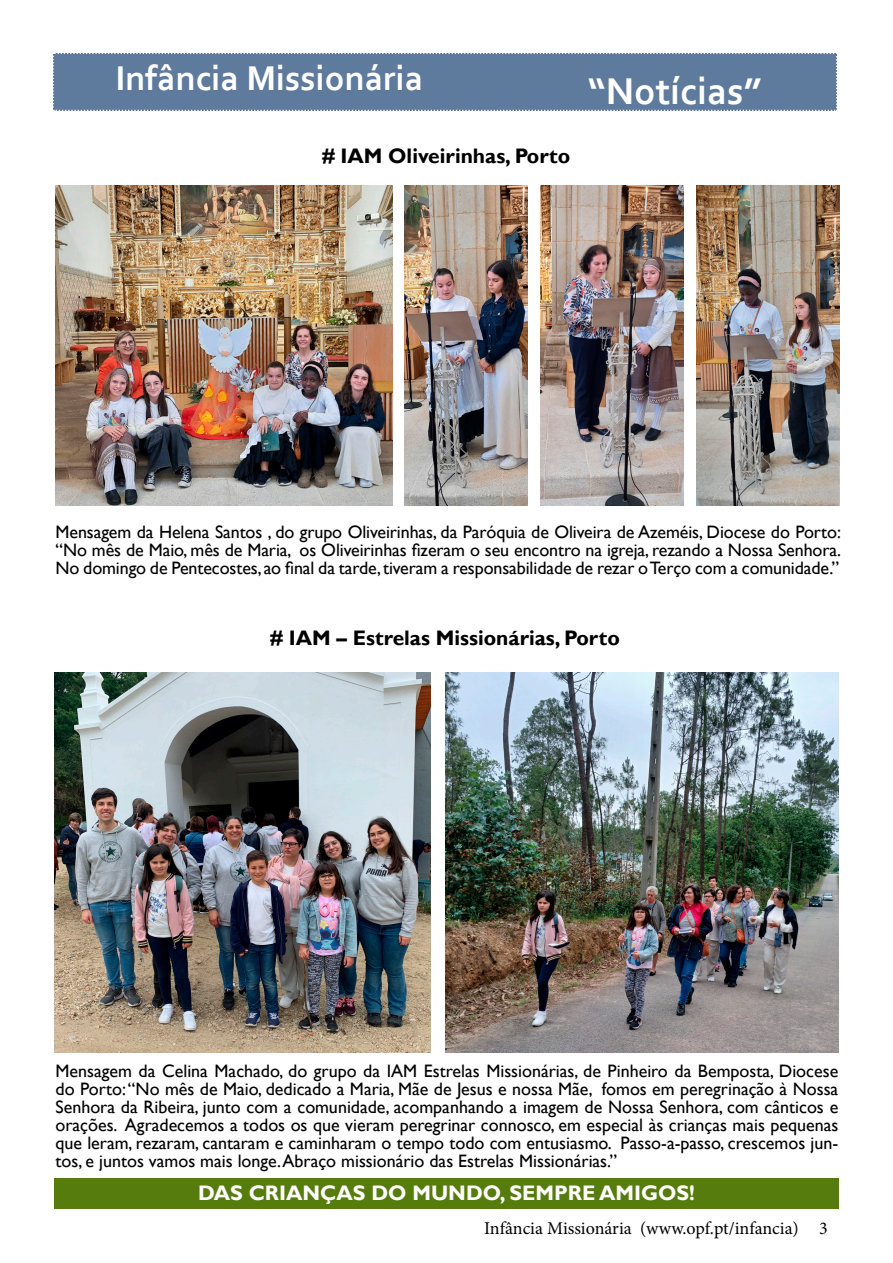
<style>
.page{position:relative;width:893px;height:1263px;background:#fff}
.page>*{position:absolute;margin:0;border:0;box-sizing:border-box;transform-origin:0 0}
.t1{font:700 39px "Corbel";color:#fff}
.t2{font:700 36px "Corbel";color:#fff}
.t3{font:700 21px "Gill Sans";color:#000}
.t4{font:700 21px "Gill Sans";color:#fff}
.t5{font:18px/18px "Gill Sans";letter-spacing:-.005em;color:#000;text-align:justify}
.t6{font:18px "Minion Pro";color:#000}
</style>
<div class="page">
<div style="left:54px;top:1178px;width:785px;height:31px;background:#577c0e"></div>
<div style="left:53px;top:53px;width:784px;height:58px;background:#5e7a9d"></div>
<img style="left:56px;top:185px;width:337px;height:321px">
<img style="left:405px;top:185px;width:123px;height:321px">
<img style="left:696px;top:185px;width:143px;height:321px">
<img style="left:540px;top:185px;width:144px;height:321px">
<img style="left:54px;top:673px;width:376px;height:379px">
<img style="left:446px;top:673px;width:392px;height:379px">
<h2 class="t2" style="left:116px;top:55px;width:309px">Infância Missionária</h2>
<p class="t3" style="left:322px;top:143px;width:249px"># IAM Oliveirinhas, Porto</p>
<h1 class="t1" style="left:588px;top:67px;width:175px">“Notícias”</h1>
<p class="t5" style="left:56px;top:523px;width:787px">Mensagem da Helena Santos , do grupo Oliveirinhas, da Paróquia de Oliveira de Azeméis, Diocese do Porto: “No mês de Maio, mês de Maria, os Oliveirinhas fizeram o seu encontro na igreja, rezando a Nossa Senhora.<br>No domingo de Pentecostes, ao final da tarde, tiveram a responsabilidade de rezar o Terço com a comunidade.”</p>
<p class="t3" style="left:271px;top:625px;width:351px"># IAM – Estrelas Missionárias, Porto</p>
<p class="t5" style="left:56px;top:1063px;width:784px">Mensagem da Celina Machado, do grupo da IAM Estrelas Missionárias, de Pinheiro da Bemposta, Diocese do Porto: “No mês de Maio, dedicado a Maria, Mãe de Jesus e nossa Mãe, fomos em peregrinação à Nossa Senhora da Ribeira, junto com a comunidade, acompanhando a imagem de Nossa Senhora, com cânticos e orações. Agradecemos a todos os que vieram peregrinar connosco, em especial às crianças mais pequenas que leram, rezaram, cantaram e caminharam o tempo todo com entusiasmo. Passo-a-passo, crescemos jun&shy;tos, e juntos vamos mais longe. Abraço missionário das Estrelas Missionárias.”</p>
<p class="t4" style="left:198px;top:1180px;width:498px">DAS CRIANÇAS DO MUNDO, SEMPRE AMIGOS!</p>
<p class="t6" style="left:484px;top:1216px;width:345px">Infância Missionária (www.opf.pt/infancia) 3</p>
</div>
